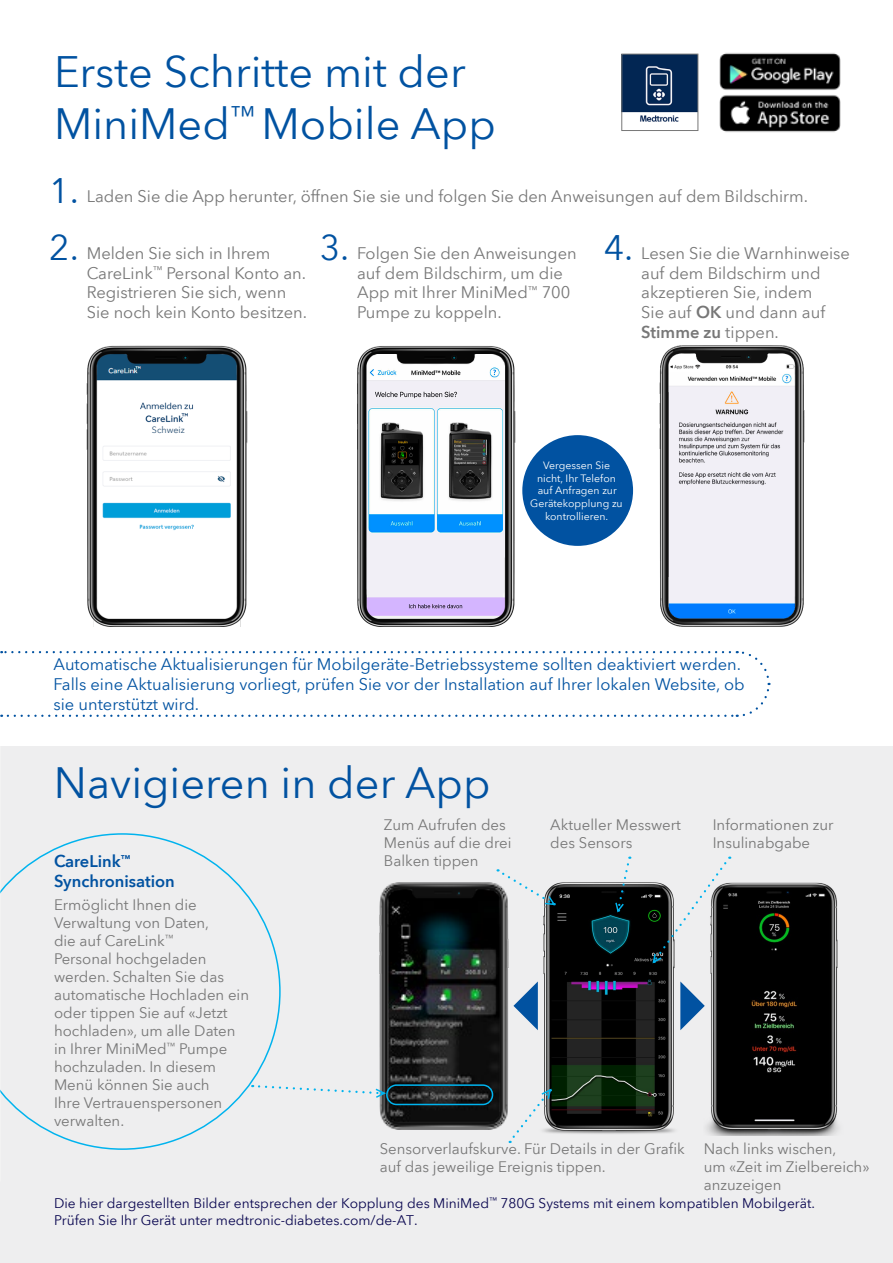
<style>
.page{position:relative;width:893px;height:1263px;background:#fff}
.page>*{position:absolute;margin:0;border:0;box-sizing:border-box;transform-origin:0 0}
.t1{font:43.35px/51.9px "Avenir Next World";color:#0152a1}
.t2{font:35.1px "Avenir Next World";color:#0152a1}
.t3{font:16.5px/19.8px "Avenir Next World";color:#777}
.t4{font:16.5px/19.8px "Avenir Next World";color:#0152a1}
.t5{font:600 16.5px/19.8px "Avenir Next World";color:#0152a1}
.t6{font:15px/18px "Avenir Next World";color:#777}
.t7{font:13.8px/16.8px "Avenir Next World";color:#08054f}
.t8{font:10.5px/12.6px "Avenir Next World";color:#fff;text-align:center}
.t9{font:9px "Avenir Next World";color:#2f5476}
.s1{font-weight:600}
</style>
<div class="page">
<div style="left:0;top:747px;width:893px;height:516px;background:#eeeeef"></div>
<img style="left:543px;top:882px;width:132px;height:252px">
<img style="left:706px;top:882px;width:133px;height:254px">
<img style="left:624px;top:56px;width:72px;height:66px">
<div style="left:622px;top:54px;width:76px;height:77px;border:1px solid #777"></div>
<img style="left:719px;top:53px;width:122px;height:79px">
<img style="left:87px;top:346px;width:161px;height:280px">
<img style="left:357px;top:346px;width:159px;height:280px">
<img style="left:380px;top:882px;width:128px;height:247px">
<svg style="left:513px;top:981px;width:25px;height:49px"></svg>
<svg style="left:680px;top:981px;width:25px;height:49px"></svg>
<img style="left:660px;top:346px;width:145px;height:280px">
<div style="left:522px;top:435px;width:111px;height:111px;background:#0152a1;border-radius:50%"></div>
<svg style="left:0;top:651px;width:771px;height:66px"></svg>
<div style="left:386px;top:1084px;width:107px;height:21px;border:2px solid #00b3ee;border-radius:10px"></div>
<svg style="left:498px;top:869px;width:59px;height:37px"></svg>
<svg style="left:614px;top:856px;width:17px;height:58px"></svg>
<svg style="left:652px;top:856px;width:78px;height:109px"></svg>
<svg style="left:510px;top:1087px;width:42px;height:56px"></svg>
<svg style="left:0;top:833px;width:281px;height:317px"></svg>
<svg style="left:252px;top:1084px;width:136px;height:15px"></svg>
<div style="left:135px;top:426px;width:67px;height:9px;background:#fff"></div>
<h1 class="t1" style="left:54px;top:46px;width:443px">Erste Schritte mit der<br>MiniMed<sup>™</sup> Mobile App</h1>
<h2 class="t2" style="left:49px;top:162px;width:31px">1.</h2>
<p class="t3" style="left:87px;top:186px;width:723px">Laden Sie die App herunter, öffnen Sie sie und folgen Sie den Anweisungen auf dem Bildschirm.</p>
<h2 class="t2" style="left:49px;top:219px;width:31px">2.</h2>
<h2 class="t2" style="left:320px;top:219px;width:31px">3.</h2>
<h2 class="t2" style="left:604px;top:219px;width:31px">4.</h2>
<p class="t3" style="left:87px;top:243px;width:222px">Melden Sie sich in Ihrem<br>CareLink<sup>™</sup> Personal Konto an.<br>Registrieren Sie sich, wenn<br>Sie noch kein Konto besitzen.</p>
<p class="t3" style="left:357px;top:243px;width:221px">Folgen Sie den Anweisungen auf dem Bildschirm, um die<br>App mit Ihrer MiniMed<sup>™</sup> 700<br>Pumpe zu koppeln.</p>
<p class="t3" style="left:641px;top:243px;width:210px">Lesen Sie die Warnhinweise auf dem Bildschirm und akzeptieren Sie, indem<br>Sie auf <span class="s1">OK</span> und dann auf<br><span class="s1">Stimme zu</span> tippen.</p>
<p class="t9" style="left:152px;top:423px;width:34px">Schweiz</p>
<p class="t8" style="left:530px;top:459px;width:94px">Vergessen Sie nicht, Ihr Telefon auf Anfragen zur<br>Gerätekopplung zu kontrollieren.</p>
<p class="t4" style="left:54px;top:655px;width:693px">Automatische Aktualisierungen für Mobilgeräte-Betriebssysteme sollten deaktiviert werden.<br>Falls eine Aktualisierung vorliegt, prüfen Sie vor der Installation auf Ihrer lokalen Website, ob sie unterstützt wird.</p>
<h1 class="t1" style="left:54px;top:757px;width:438px">Navigieren in der App</h1>
<p class="t5" style="left:54px;top:852px;width:122px">CareLink<sup>™<br></sup>Synchronisation</p>
<p class="t6" style="left:54px;top:895px;width:197px">Ermöglicht Ihnen die<br>Verwaltung von Daten,<br>die auf CareLink<sup>™<br></sup>Personal hochgeladen werden. Schalten Sie das automatische Hochladen ein oder tippen Sie auf «Jetzt hochladen», um alle Daten in Ihrer MiniMed<sup>™</sup> Pumpe hochzuladen. In diesem<br>Menü können Sie auch<br>Ihre Vertrauenspersonen verwalten.</p>
<p class="t6" style="left:384px;top:816px;width:129px">Zum Aufrufen des<br>Menüs auf die drei<br>Balken tippen</p>
<p class="t6" style="left:550px;top:816px;width:132px">Aktueller Messwert des Sensors</p>
<p class="t6" style="left:713px;top:816px;width:122px">Informationen zur<br>Insulinabgabe</p>
<p class="t6" style="left:380px;top:1140px;width:307px">Sensorverlaufskurve. Für Details in der Grafik auf das jeweilige Ereignis tippen.</p>
<p class="t6" style="left:704px;top:1140px;width:167px">Nach links wischen,<br>um «Zeit im Zielbereich»</p>
<p class="t6" style="left:704px;top:1176px;width:79px">anzuzeigen</p>
<p class="t7" style="left:54px;top:1195px;width:763px">Die hier dargestellten Bilder entsprechen der Kopplung des MiniMed<sup>™</sup> 780G Systems mit einem kompatiblen Mobilgerät.<br>Prüfen Sie Ihr Gerät unter medtronic-diabetes.com/de-AT.</p>
</div>
